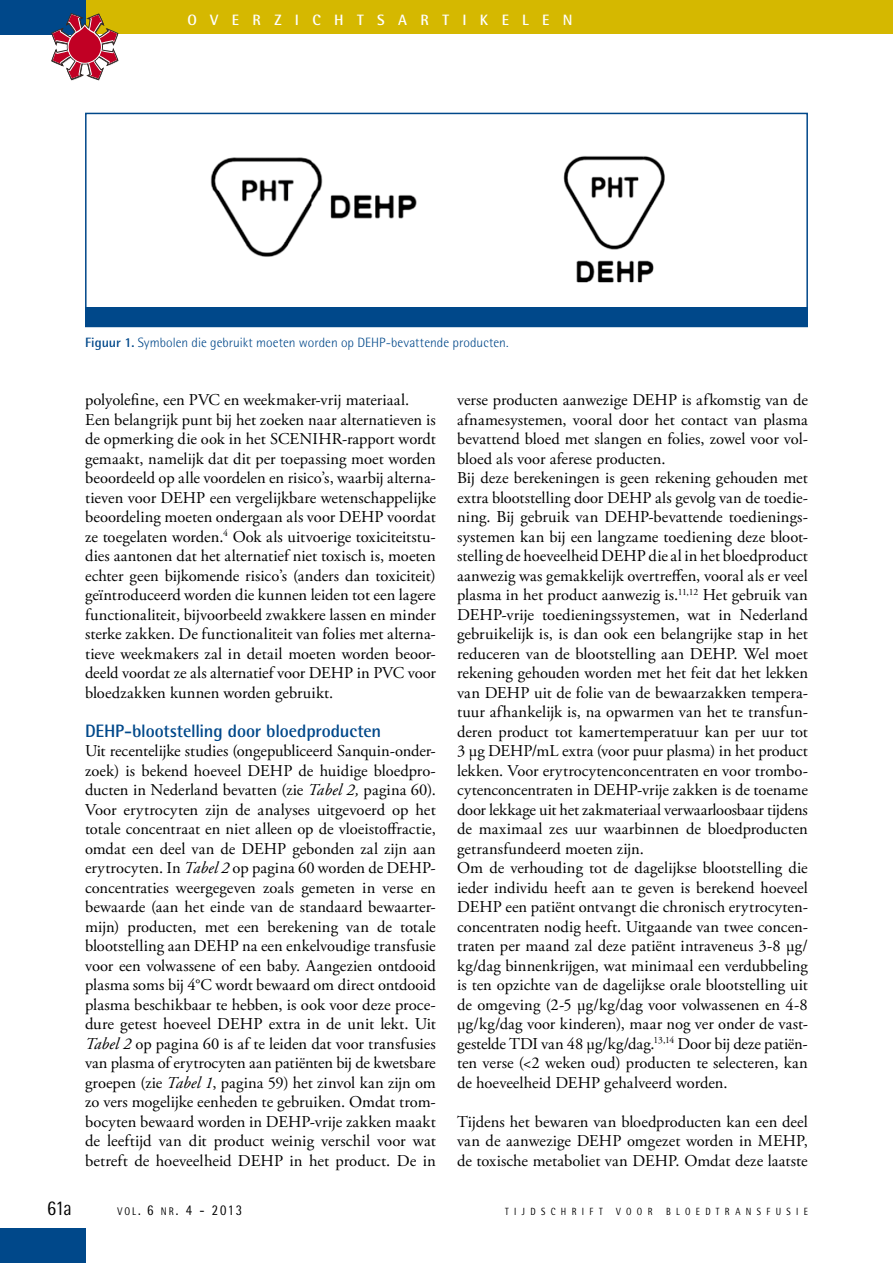
<style>
.page{position:relative;width:893px;height:1263px;background:#fff}
.page>*{position:absolute;margin:0;border:0;box-sizing:border-box;transform-origin:0 0}
.t1{font:21px "Rotis Semi Sans";color:#000;scale:.85 1}
.t2{font:700 18px "Rotis Semi Sans";letter-spacing:-.01em;color:#00488a}
.t3{font:16.5px/19.5px "Adobe Garamond Pro";color:#000}
.t4{font:700 15px "Rotis Semi Sans";letter-spacing:.895em;color:#fff}
.t5{font:14.85px "Rotis Semi Sans";color:#000;scale:.85 1}
.t6{font:300 13.5px "Rotis Semi Sans";letter-spacing:.005em;color:#00488a}
.t7{font:10.5px "Rotis Semi Sans";letter-spacing:.6em;color:#000;scale:.85 1}
.s1{font-weight:700}
.s2{font-style:italic}
.s3{font-size:11.1px}
</style>
<div class="page">
<div style="left:0;top:0;width:893px;height:34px;background:#d5b800"></div>
<div style="left:0;top:1229px;width:85px;height:34px;background:#00488a"></div>
<div style="left:0;top:0;width:85px;height:34px;background:#00488a"></div>
<svg style="left:51px;top:13px;width:67px;height:68px"></svg>
<img style="left:210px;top:156px;width:455px;height:127px">
<div style="left:85px;top:113px;width:723px;height:214px;border:2px solid #00488a"></div>
<div style="left:85px;top:308px;width:723px;height:19px;background:#00488a"></div>
<p class="t4" style="left:188px;top:10px;width:386px">OVERZICHTSARTIKELEN</p>
<p class="t6" style="left:85px;top:334px;width:425px"><span class="s1">Figuur 1.</span> Symbolen die gebruikt moeten worden op DEHP-bevattende producten.</p>
<p class="t3" style="left:85px;top:391px;width:352px">polyolefine, een PVC en weekmaker-vrij materiaal.<br>Een belangrijk punt bij het zoeken naar alternatieven is de opmerking die ook in het SCENIHR-rapport wordt gemaakt, namelijk dat dit per toepassing moet worden beoordeeld op alle voordelen en risico’s, waarbij alterna&shy;tieven voor DEHP een vergelijkbare wetenschappelijke beoordeling moeten ondergaan als voor DEHP voordat ze toegelaten worden.<sup>4</sup> Ook als uitvoerige toxiciteitstu&shy;dies aantonen dat het alternatief niet toxisch is, moeten echter geen bijkomende risico’s (anders dan toxiciteit) geïntroduceerd worden die kunnen leiden tot een lagere functionaliteit, bijvoorbeeld zwakkere lassen en minder sterke zakken. De functionaliteit van folies met alterna&shy;tieve weekmakers zal in detail moeten worden beoor&shy;deeld voordat ze als alternatief voor DEHP in PVC voor bloedzakken kunnen worden gebruikt.</p>
<p class="t2" style="left:85px;top:719px;width:298px">DEHP-blootstelling door bloedproducten</p>
<p class="t3" style="left:85px;top:742px;width:352px;text-align:justify">Uit recentelijke studies (ongepubliceerd Sanquin-onder&shy;zoek) is bekend hoeveel DEHP de huidige bloedpro&shy;ducten in Nederland bevatten (zie <span class="s2">Tabel 2,</span> pagina 60).<br>Voor erytrocyten zijn de analyses uitgevoerd op het totale concentraat en niet alleen op de vloeistoffractie, omdat een deel van de DEHP gebonden zal zijn aan erytrocyten. In <span class="s2">Tabel 2</span> op pagina 60 worden de DEHP&shy;concentraties weergegeven zoals gemeten in verse en bewaarde (aan het einde van de standaard bewaarter&shy;mijn) producten, met een berekening van de totale blootstelling aan DEHP na een enkelvoudige transfusie voor een volwassene of een baby. Aangezien ontdooid plasma soms bij 4°C wordt bewaard om direct ontdooid plasma beschikbaar te hebben, is ook voor deze proce&shy;dure getest hoeveel DEHP extra in de unit lekt. Uit <span class="s2">Tabel 2</span> op pagina 60 is af te leiden dat voor transfusies van plasma of erytrocyten aan patiënten bij de kwetsbare groepen (zie <span class="s2">Tabel 1</span>, pagina 59) het zinvol kan zijn om zo vers mogelijke eenheden te gebruiken. Omdat trom&shy;bocyten bewaard worden in DEHP-vrije zakken maakt de leeftijd van dit product weinig verschil voor wat betreft de hoeveelheid DEHP in het product. De in</p>
<p class="t3" style="left:457px;top:391px;width:352px">verse producten aanwezige DEHP is afkomstig van de afnamesystemen, vooral door het contact van plasma bevattend bloed met slangen en folies, zowel voor vol&shy;bloed als voor aferese producten.<br>Bij deze berekeningen is geen rekening gehouden met extra blootstelling door DEHP als gevolg van de toedie&shy;ning. Bij gebruik van DEHP-bevattende toedienings&shy;systemen kan bij een langzame toediening deze bloot&shy;stelling de hoeveelheid DEHP die al in het bloedproduct aanwezig was gemakkelijk overtreffen, vooral als er veel plasma in het product aanwezig is.<sup>11,12</sup> Het gebruik van DEHP-vrije toedieningssystemen, wat in Nederland gebruikelijk is, is dan ook een belangrijke stap in het reduceren van de blootstelling aan DEHP. Wel moet rekening gehouden worden met het feit dat het lekken van DEHP uit de folie van de bewaarzakken tempera&shy;tuur afhankelijk is, na opwarmen van het te transfun&shy;deren product tot kamertemperatuur kan per uur tot 3 µg DEHP/mL extra (voor puur plasma) in het product lekken. Voor erytrocytenconcentraten en voor trombo&shy;cytenconcentraten in DEHP-vrije zakken is de toename door lekkage uit het zakmateriaal verwaarloosbaar tijdens de maximaal zes uur waarbinnen de bloedproducten getransfundeerd moeten zijn.<br>Om de verhouding tot de dagelijkse blootstelling die ieder individu heeft aan te geven is berekend hoeveel DEHP een patiënt ontvangt die chronisch erytrocyten&shy;concentraten nodig heeft. Uitgaande van twee concen&shy;traten per maand zal deze patiënt intraveneus 3-8 µg/ kg/dag binnenkrijgen, wat minimaal een verdubbeling is ten opzichte van de dagelijkse orale blootstelling uit de omgeving (2-5 µg/kg/dag voor volwassenen en 4-8 µg/kg/dag voor kinderen), maar nog ver onder de vast&shy;gestelde TDI van 48 µg/kg/dag.<sup>13,14</sup> Door bij deze patiën&shy;ten verse (&lt;2 weken oud) producten te selecteren, kan de hoeveelheid DEHP gehalveerd worden.</p>
<p class="t3" style="left:457px;top:1112px;width:352px;text-align:justify">Tijdens het bewaren van bloedproducten kan een deel van de aanwezige DEHP omgezet worden in MEHP, de toxische metaboliet van DEHP. Omdat deze laatste</p>
<p class="t1" style="left:47px;top:1195px;width:31px">61A</p>
<p class="t5" style="left:117px;top:1201px;width:148px"><span class="s3">VOL</span> . 6 <span class="s3">NR</span>. 4 - 2013</p>
<p class="t7" style="left:505px;top:1205px;width:116px">TIJDSCHRIFT</p>
<p class="t7" style="left:616px;top:1205px;width:44px">VOOR</p>
<p class="t7" style="left:666px;top:1205px;width:168px">BLOEDTRANSFUSIE</p>
</div>
